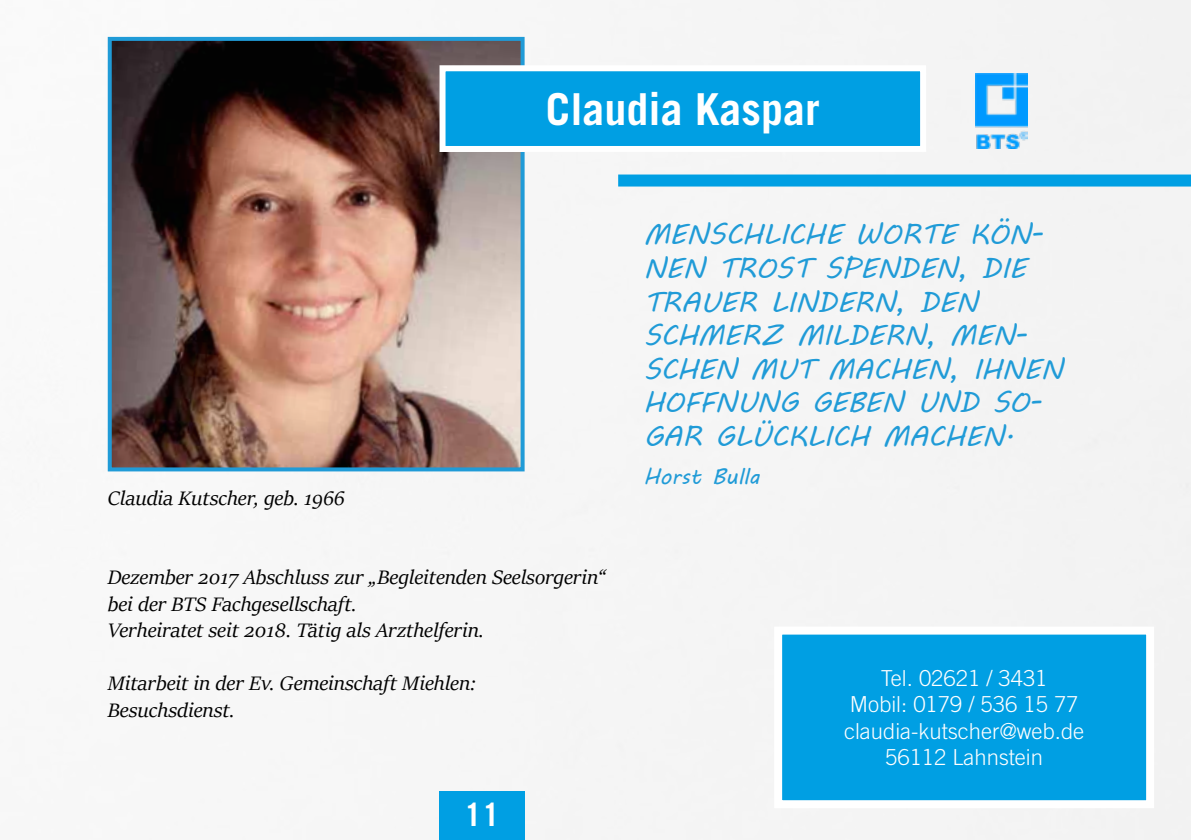
<style>
.page{position:relative;width:1191px;height:840px;background:#fff}
.page>*{position:absolute;margin:0;border:0;box-sizing:border-box;transform-origin:0 0}
.t1{font:700 44px "Trade Gothic LT Std";color:#fff}
.t2{font:700 32px "Trade Gothic LT Std";color:#fff}
.t3{font:28px/33.6px "MV Boli";color:#209bd7}
.t4{font:italic 22px/26.4px "Sitka Display";color:#000}
.t5{font:300 22px/26.4px "Trade Gothic LT Std";color:#fff;text-align:center}
.t6{font:22px "MV Boli";color:#209bd7}
</style>
<div class="page">
<div style="left:107px;top:0;width:1084px;height:839px;background:#f5f5f5"></div>
<div style="left:618px;top:174px;width:573px;height:12px;background:#009fe3"></div>
<div style="left:439px;top:790px;width:85px;height:49px;background:#009fe3"></div>
<img style="left:113px;top:42px;width:406px;height:424px">
<div style="left:108px;top:37px;width:416px;height:434px;border:4px solid #209bd7"></div>
<div style="left:442px;top:68px;width:481px;height:81px;background:#009fe3"></div>
<div style="left:439px;top:65px;width:487px;height:87px;border:6px solid #fff"></div>
<div style="left:778px;top:630px;width:372px;height:173px;background:#009fe3"></div>
<div style="left:774px;top:626px;width:380px;height:181px;border:8px solid #fff"></div>
<img style="left:975px;top:74px;width:53px;height:75px">
<h1 class="t1" style="left:546px;top:82px;width:275px">Claudia Kaspar</h1>
<p class="t4" style="left:108px;top:483px;width:239px">Claudia Kutscher, geb. 1966</p>
<p class="t3" style="left:643px;top:217px;width:421px">MENSCHLICHE WORTE KÖN-<br>NEN TROST SPENDEN, DIE<br>TRAUER LINDERN, DEN<br>SCHMERZ MILDERN, MEN-<br>SCHEN MUT MACHEN, IHNEN<br>HOFFNUNG GEBEN UND SO-<br>GAR GLÜCKLICH MACHEN.</p>
<p class="t6" style="left:643px;top:461px;width:117px">Horst Bulla</p>
<p class="t4" style="left:108px;top:562px;width:500px">Dezember 2017 Abschluss zur „Begleitenden Seelsorgerin“ bei der BTS Fachgesellschaft.<br>Verheiratet seit 2018. Tätig als Arzthelferin.</p>
<p class="t4" style="left:108px;top:668px;width:370px">Mitarbeit in der Ev. Gemeinschaft Miehlen:<br>Besuchsdienst.</p>
<p class="t5" style="left:844px;top:664px;width:242px">Tel. 02621 / 3431<br>Mobil: 0179 / 536 15 77 claudia-kutscher@web.de<br>56112 Lahnstein</p>
<h2 class="t2" style="left:464px;top:794px;width:37px">11</h2>
</div>
